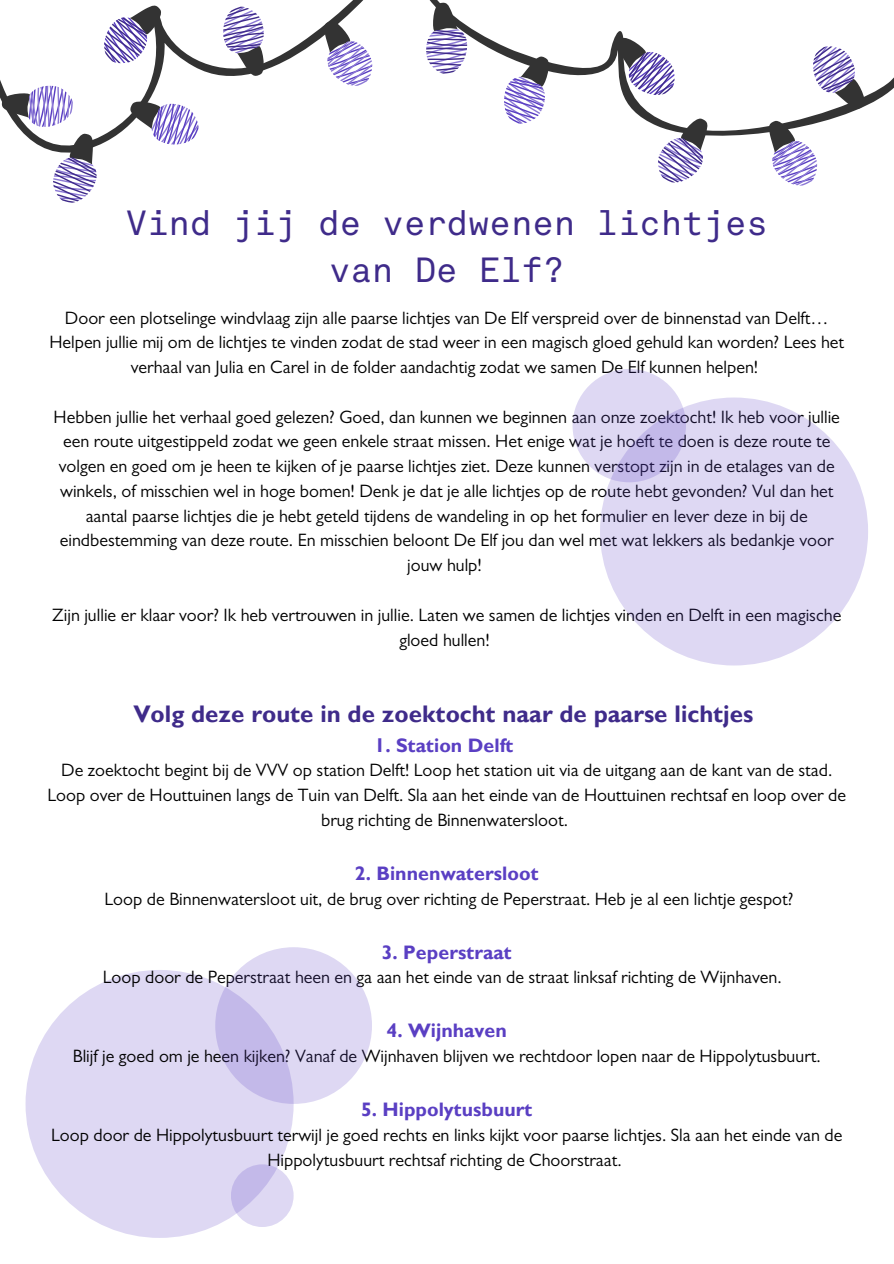
<style>
.page{position:relative;width:894px;height:1264px;background:#fff}
.page>*{position:absolute;margin:0;border:0;box-sizing:border-box;transform-origin:0 0}
.t1{font:34.5px/47.2px "Akkurat Mono";color:#3f2b8a;text-align:center}
.t2{font:700 24px "Gill Sans MT Std";color:#3f2b8a}
.t3{font:700 19.5px "Gill Sans MT Std";color:#5a3fc3}
.t4{font:18px/24.8px "Gill Sans MT Pro";color:#000;text-align:center}
</style>
<div class="page">
<svg style="left:0;top:0;width:893px;height:183px"></svg>
<svg style="left:0;top:86px;width:73px;height:41px"></svg>
<svg style="left:104px;top:3px;width:60px;height:60px"></svg>
<svg style="left:53px;top:133px;width:43px;height:69px"></svg>
<svg style="left:128px;top:98px;width:70px;height:46px"></svg>
<svg style="left:223px;top:7px;width:44px;height:71px"></svg>
<svg style="left:322px;top:19px;width:50px;height:67px"></svg>
<svg style="left:426px;top:1px;width:41px;height:73px"></svg>
<svg style="left:504px;top:54px;width:48px;height:70px"></svg>
<svg style="left:614px;top:34px;width:60px;height:61px"></svg>
<svg style="left:658px;top:116px;width:50px;height:66px"></svg>
<svg style="left:767px;top:119px;width:49px;height:67px"></svg>
<svg style="left:812px;top:46px;width:56px;height:65px"></svg>
<div style="left:26px;top:969px;width:267px;height:268px;background:#ded8f3;border-radius:50%"></div>
<svg style="left:215px;top:947px;width:157px;height:156px;background:#d6cff0"></svg>
<svg style="left:231px;top:1164px;width:62px;height:62px;background:#d3cbee"></svg>
<div style="left:600px;top:397px;width:267px;height:268px;background:#ded8f3;border-radius:50%"></div>
<svg style="left:572px;top:369px;width:113px;height:113px;background:#d6cff0"></svg>
<p class="t1" style="left:126px;top:202px;width:643px">Vind jij de verdwenen lichtjes van De Elf?</p>
<p class="t4" style="left:49px;top:308px;width:796px">Door een plotselinge windvlaag zijn alle paarse lichtjes van De Elf verspreid over de binnenstad van Delft…<br>Helpen jullie mij om de lichtjes te vinden zodat de stad weer in een magisch gloed gehuld kan worden? Lees het verhaal van Julia en Carel in de folder aandachtig zodat we samen De Elf kunnen helpen!</p>
<h1 class="t4" style="left:54px;top:407px;width:787px">Hebben jullie het verhaal goed gelezen? Goed, dan kunnen we beginnen aan onze zoektocht! Ik heb voor jullie een route uitgestippeld zodat we geen enkele straat missen. Het enige wat je hoeft te doen is deze route te volgen en goed om je heen te kijken of je paarse lichtjes ziet. Deze kunnen verstopt zijn in de etalages van de winkels, of misschien wel in hoge bomen! Denk je dat je alle lichtjes op de route hebt gevonden? Vul dan het aantal paarse lichtjes die je hebt geteld tijdens de wandeling in op het formulier en lever deze in bij de eindbestemming van deze route. En misschien beloont De Elf jou dan wel met wat lekkers als bedankje voor jouw hulp!</h1>
<p class="t4" style="left:52px;top:605px;width:790px">Zijn jullie er klaar voor? Ik heb vertrouwen in jullie. Laten we samen de lichtjes vinden en Delft in een magische gloed hullen!</p>
<p class="t2" style="left:133px;top:706px;width:621px">Volg deze route in de zoektocht naar de paarse lichtjes</p>
<p class="t3" style="left:374px;top:738px;width:140px">1. Station Delft</p>
<p class="t4" style="left:47px;top:760px;width:800px">De zoektocht begint bij de VVV op station Delft! Loop het station uit via de uitgang aan de kant van de stad.<br>Loop over de Houttuinen langs de Tuin van Delft. Sla aan het einde van de Houttuinen rechtsaf en loop over de brug richting de Binnenwatersloot.</p>
<p class="t3" style="left:355px;top:866px;width:185px">2. Binnenwatersloot</p>
<p class="t4" style="left:105px;top:889px;width:690px">Loop de Binnenwatersloot uit, de brug over richting de Peperstraat. Heb je al een lichtje gespot?</p>
<p class="t3" style="left:381px;top:945px;width:131px">3. Peperstraat</p>
<p class="t4" style="left:103px;top:967px;width:680px">Loop door de Peperstraat heen en ga aan het einde van de straat linksaf richting de Wijnhaven.</p>
<p class="t3" style="left:386px;top:1024px;width:122px">4. Wijnhaven</p>
<p class="t4" style="left:73px;top:1046px;width:749px">Blijf je goed om je heen kijken? Vanaf de Wijnhaven blijven we rechtdoor lopen naar de Hippolytusbuurt.</p>
<p class="t3" style="left:361px;top:1102px;width:173px">5. Hippolytusbuurt</p>
<p class="t4" style="left:51px;top:1125px;width:792px">Loop door de Hippolytusbuurt terwijl je goed rechts en links kijkt voor paarse lichtjes. Sla aan het einde van de<br>Hippolytusbuurt rechtsaf richting de Choorstraat.</p>
</div>
